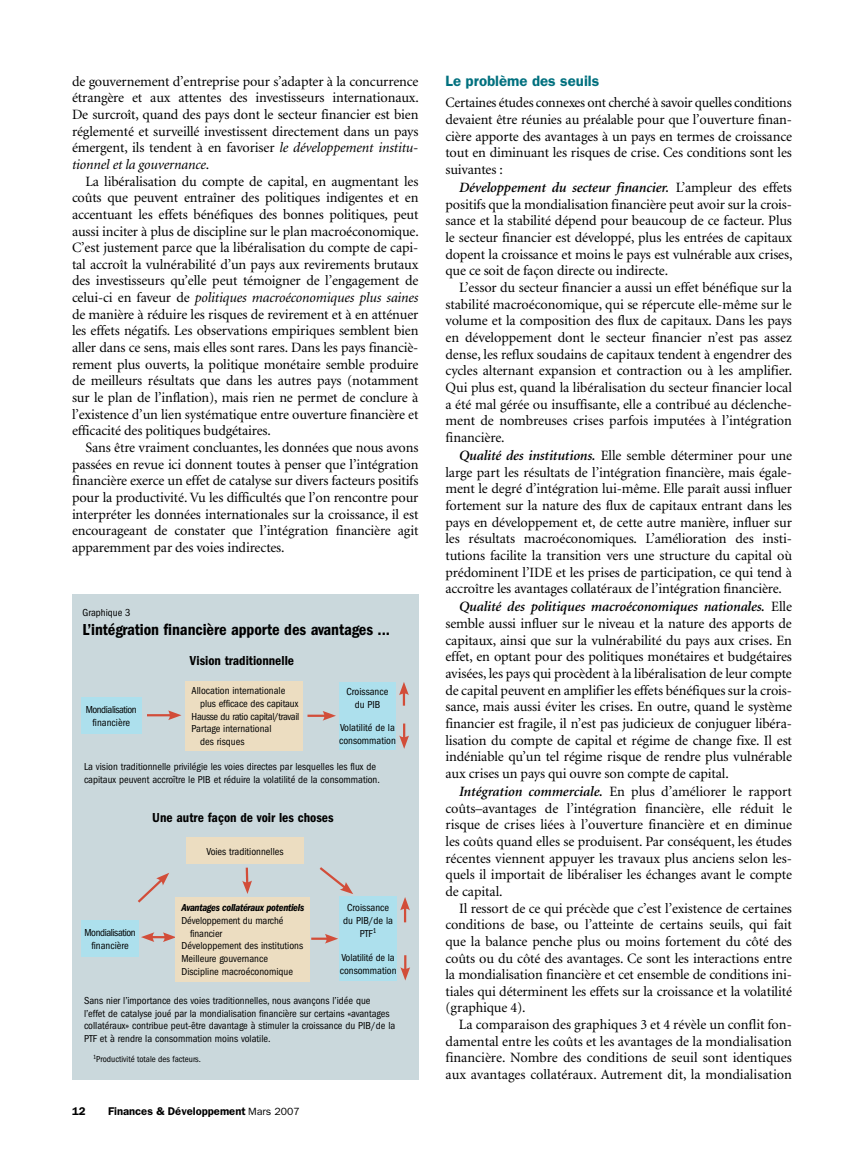
<style>
.page{position:relative;width:864px;height:1161px;background:#fff}
.page>*{position:absolute;margin:0;border:0;box-sizing:border-box;transform-origin:0 0}
.t1{font:600 condensed 16.5px "Franklin Gothic";letter-spacing:-.005em;color:#000}
.t2{font:600 15px "Franklin Gothic";color:#00707e}
.t3{font:14.25px/16.6px "Minion";letter-spacing:-.01em;color:#000;text-align:justify}
.t4{font:600 condensed 13.5px "Franklin Gothic";color:#000}
.t5{font:600 11.25px "Franklin Gothic";color:#000}
.t6{font:condensed 10.5px/12.8px "Franklin Gothic";color:#000}
.t7{font:condensed 10.5px/12.8px "Franklin Gothic";letter-spacing:-.04em;color:#000;text-align:center}
.t8{font:italic 600 condensed 10.5px "Franklin Gothic";letter-spacing:-.025em;color:#000}
.t9{font:condensed 10.5px "Franklin Gothic";letter-spacing:-.03em;color:#000}
.t10{font:condensed 9px "Franklin Gothic";color:#000}
.s1{font-style:italic}
.s2{font-weight:400;font-size:10.5px}
.s3{font-weight:600;font-style:italic}
</style>
<div class="page">
<div style="left:72px;top:594px;width:346px;height:486px;background:#cad8dc"></div>
<div style="left:186px;top:681px;width:117px;height:69px;background:#ecddc1"></div>
<div style="left:81px;top:697px;width:60px;height:37px;background:#ade0ed"></div>
<svg style="left:141px;top:932px;width:35px;height:10px"></svg>
<div style="left:339px;top:682px;width:57px;height:68px;background:#ade0ed"></div>
<svg style="left:308px;top:711px;width:28px;height:10px"></svg>
<svg style="left:242px;top:868px;width:10px;height:26px"></svg>
<svg style="left:399px;top:682px;width:10px;height:24px"></svg>
<div style="left:186px;top:837px;width:118px;height:27px;background:#ecddc1"></div>
<div style="left:176px;top:897px;width:134px;height:85px;background:#ecddc1"></div>
<div style="left:81px;top:920px;width:58px;height:37px;background:#ade0ed"></div>
<div style="left:339px;top:896px;width:58px;height:85px;background:#ade0ed"></div>
<hr style="left:147px;top:714px;width:25px;height:2px;background:#d24d39">
<svg style="left:168px;top:710px;width:14px;height:10px"></svg>
<svg style="left:311px;top:934px;width:27px;height:10px"></svg>
<svg style="left:138px;top:873px;width:31px;height:30px"></svg>
<svg style="left:319px;top:867px;width:34px;height:27px"></svg>
<svg style="left:399px;top:724px;width:10px;height:25px"></svg>
<svg style="left:400px;top:897px;width:10px;height:25px"></svg>
<svg style="left:400px;top:955px;width:10px;height:26px"></svg>
<p class="t3" style="left:72px;top:73px;width:348px">de gouvernement d’entreprise pour s’adapter à la concurrence étrangère et aux attentes des investisseurs internationaux.<br>De surcroît, quand des pays dont le secteur financier est bien réglementé et surveillé investissent directement dans un pays émergent, ils tendent à en favoriser <span class="s1">le développement institu&shy;tionnel et la gouvernance</span>.</p>
<p class="t3" style="left:72px;top:173px;width:348px;text-indent:14px">La libéralisation du compte de capital, en augmentant les coûts que peuvent entraîner des politiques indigentes et en accentuant les effets bénéfiques des bonnes politiques, peut aussi inciter à plus de discipline sur le plan macroéconomique.<br>C’est justement parce que la libéralisation du compte de capi&shy;tal accroît la vulnérabilité d’un pays aux revirements brutaux des investisseurs qu’elle peut témoigner de l’engagement de celui-ci en faveur de <span class="s1">politiques macroéconomiques plus saines </span>de manière à réduire les risques de revirement et à en atténuer les effets négatifs. Les observations empiriques semblent bien aller dans ce sens, mais elles sont rares. Dans les pays financiè&shy;rement plus ouverts, la politique monétaire semble produire de meilleurs résultats que dans les autres pays (notamment sur le plan de l’inflation), mais rien ne permet de conclure à l’existence d’un lien systématique entre ouverture financière et efficacité des politiques budgétaires.</p>
<p class="t3" style="left:72px;top:440px;width:348px;text-indent:14px">Sans être vraiment concluantes, les données que nous avons passées en revue ici donnent toutes à penser que l’intégration financière exerce un effet de catalyse sur divers facteurs positifs pour la productivité. Vu les difficultés que l’on rencontre pour interpréter les données internationales sur la croissance, il est encourageant de constater que l’intégration financière agit apparemment par des voies indirectes.</p>
<p class="t6" style="left:82px;top:606px;width:50px">Graphique 3</p>
<p class="t1" style="left:82px;top:620px;width:309px">L’intégration financière apporte des avantages ...</p>
<p class="t4" style="left:190px;top:653px;width:106px">Vision traditionnelle</p>
<p class="t6" style="left:192px;top:684px;width:95px">Allocation internationale</p>
<p class="t6" style="left:200px;top:697px;width:99px">plus efficace des capitaux</p>
<p class="t9" style="left:192px;top:710px;width:109px">Hausse du ratio capital/travail</p>
<p class="t6" style="left:192px;top:723px;width:81px">Partage international</p>
<p class="t6" style="left:200px;top:735px;width:46px">des risques</p>
<p class="t6" style="left:347px;top:685px;width:43px;text-align:center">Croissance du PIB</p>
<p class="t6" style="left:339px;top:721px;width:58px">Volatilité de la consommation</p>
<p class="t6" style="left:84px;top:760px;width:297px">La vision traditionnelle privilégie les voies directes par lesquelles les flux de capitaux peuvent accroître le PIB et réduire la volatilité de la consommation.</p>
<p class="t4" style="left:152px;top:810px;width:183px">Une autre façon de voir les choses</p>
<p class="t6" style="left:206px;top:845px;width:79px">Voies traditionnelles</p>
<p class="t7" style="left:86px;top:704px;width:53px">Mondialisation financière</p>
<p class="t8" style="left:182px;top:902px;width:124px">Avantages collatéraux potentiels</p>
<p class="t6" style="left:182px;top:914px;width:103px">Développement du marché</p>
<p class="t6" style="left:190px;top:927px;width:34px">financier</p>
<p class="t6" style="left:182px;top:940px;width:123px">Développement des institutions</p>
<p class="t6" style="left:182px;top:952px;width:88px">Meilleure gouvernance</p>
<p class="t6" style="left:182px;top:965px;width:113px">Discipline macroéconomique</p>
<p class="t6" style="left:84px;top:994px;width:313px">Sans nier l’importance des voies traditionnelles, nous avançons l’idée que<br>l’effet de catalyse joué par la mondialisation financière sur certains «avantages collatéraux» contribue peut-être davantage à stimuler la croissance du PIB/de la PTF et à rendre la consommation moins volatile.</p>
<p class="t6" style="left:343px;top:901px;width:51px;text-align:center">Croissance du PIB/de la<br>PTF<sup>1</sup></p>
<p class="t6" style="left:340px;top:952px;width:58px">Volatilité de la consommation</p>
<p class="t7" style="left:85px;top:926px;width:53px">Mondialisation financière</p>
<p class="t10" style="left:93px;top:1054px;width:109px"><sup>1</sup>Productivité totale des facteurs.</p>
<p class="t5" style="left:72px;top:1105px;width:15px">12</p>
<p class="t5" style="left:108px;top:1105px;width:193px">Finances &amp; Développement <span class="s2">Mars 2007</span></p>
<p class="t2" style="left:446px;top:72px;width:155px">Le problème des seuils</p>
<p class="t3" style="left:446px;top:95px;width:348px">Certaines études connexes ont cherché à savoir quelles conditions devaient être réunies au préalable pour que l’ouverture finan&shy;cière apporte des avantages à un pays en termes de croissance tout en diminuant les risques de crise. Ces conditions sont les suivantes :</p>
<p class="t3" style="left:446px;top:180px;width:348px;text-indent:14px"><span class="s3">Développement du secteur financier.</span> L’ampleur des effets positifs que la mondialisation financière peut avoir sur la crois&shy;sance et la stabilité dépend pour beaucoup de ce facteur. Plus le secteur financier est développé, plus les entrées de capitaux dopent la croissance et moins le pays est vulnérable aux crises, que ce soit de façon directe ou indirecte.</p>
<p class="t3" style="left:446px;top:280px;width:348px;text-indent:14px">L’essor du secteur financier a aussi un effet bénéfique sur la stabilité macroéconomique, qui se répercute elle-même sur le volume et la composition des flux de capitaux. Dans les pays en développement dont le secteur financier n’est pas assez dense, les reflux soudains de capitaux tendent à engendrer des cycles alternant expansion et contraction ou à les amplifier.<br>Qui plus est, quand la libéralisation du secteur financier local a été mal gérée ou insuffisante, elle a contribué au déclenche&shy;ment de nombreuses crises parfois imputées à l’intégration financière.</p>
<p class="t3" style="left:446px;top:448px;width:348px;text-indent:14px"><span class="s3">Qualité des institutions.</span> Elle semble déterminer pour une large part les résultats de l’intégration financière, mais égale&shy;ment le degré d’intégration lui-même. Elle paraît aussi influer fortement sur la nature des flux de capitaux entrant dans les pays en développement et, de cette autre manière, influer sur les résultats macroéconomiques. L’amélioration des insti&shy;tutions facilite la transition vers une structure du capital où prédominent l’IDE et les prises de participation, ce qui tend à accroître les avantages collatéraux de l’intégration financière.</p>
<p class="t3" style="left:446px;top:599px;width:348px;text-indent:14px"><span class="s3">Qualité des politiques macroéconomiques nationales.</span> Elle semble aussi influer sur le niveau et la nature des apports de capitaux, ainsi que sur la vulnérabilité du pays aux crises. En effet, en optant pour des politiques monétaires et budgétaires avisées, les pays qui procèdent à la libéralisation de leur compte de capital peuvent en amplifier les effets bénéfiques sur la crois&shy;sance, mais aussi éviter les crises. En outre, quand le système financier est fragile, il n’est pas judicieux de conjuguer libéra&shy;lisation du compte de capital et régime de change fixe. Il est indéniable qu’un tel régime risque de rendre plus vulnérable aux crises un pays qui ouvre son compte de capital.</p>
<p class="t3" style="left:446px;top:784px;width:348px;text-indent:14px"><span class="s3">Intégration commerciale.</span> En plus d’améliorer le rapport coûts–avantages de l’intégration financière, elle réduit le risque de crises liées à l’ouverture financière et en diminue les coûts quand elles se produisent. Par conséquent, les études récentes viennent appuyer les travaux plus anciens selon les&shy;quels il importait de libéraliser les échanges avant le compte de capital.</p>
<p class="t3" style="left:446px;top:900px;width:348px;text-indent:14px">Il ressort de ce qui précède que c’est l’existence de certaines conditions de base, ou l’atteinte de certains seuils, qui fait que la balance penche plus ou moins fortement du côté des coûts ou du côté des avantages. Ce sont les interactions entre la mondialisation financière et cet ensemble de conditions ini&shy;tiales qui déterminent les effets sur la croissance et la volatilité (graphique 4).</p>
<p class="t3" style="left:446px;top:1017px;width:348px;text-indent:13px">La comparaison des graphiques 3 et 4 révèle un conflit fon&shy;damental entre les coûts et les avantages de la mondialisation financière. Nombre des conditions de seuil sont identiques aux avantages collatéraux. Autrement dit, la mondialisation</p>
</div>
